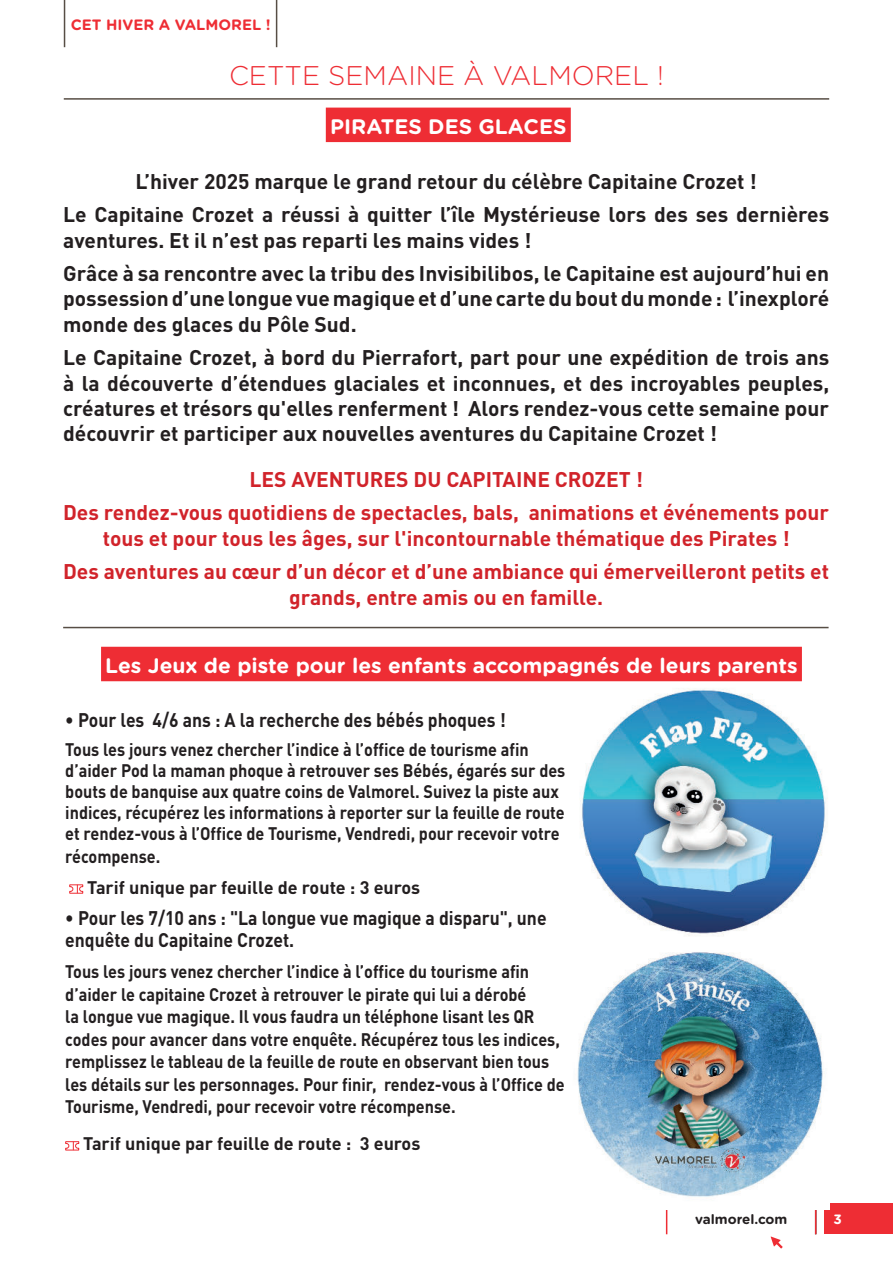
<style>
.page{position:relative;width:893px;height:1263px;background:#fff}
.page>*{position:absolute;margin:0;border:0;box-sizing:border-box;transform-origin:0 0}
.t1{font:300 27px "Gotham Rounded";color:#ee2d34}
.t2{font:700 21px/25.2px "DIN Pro";color:#231f20}
.t3{font:700 21px/33.8px "DIN Pro";color:#d1232a;text-align:center}
.t4{font:700 21px "Gotham Rounded";color:#fff}
.t5{font:700 19.5px/22.5px "DIN Pro";color:#231f20;scale:.9 1}
.t6{font:700 18px/22.5px "DIN Pro";color:#231f20;scale:.9 1}
.t7{font:700 18px "DIN Pro";color:#231f20}
.t8{font:700 15px "Gotham Rounded";color:#ee2d34}
.t9{font:700 13.5px "Gotham Rounded";color:#231f20}
.t10{font:700 13.5px "Gotham Rounded";color:#fff}
</style>
<div class="page">
<div style="left:825px;top:1203px;width:68px;height:31px;background:#ee2d34"></div>
<hr style="left:666px;top:1203px;width:1px;height:31px;background:#ee2d34">
<hr style="left:815px;top:1203px;width:1px;height:31px;background:#ee2d34">
<svg style="left:771px;top:1236px;width:12px;height:12px"></svg>
<hr style="left:64px;top:0;width:1px;height:47px;background:#574e45">
<hr style="left:276px;top:0;width:1px;height:47px;background:#574e45">
<hr style="left:64px;top:98px;width:765px;height:2px;background:#574e45">
<div style="left:326px;top:108px;width:245px;height:34px;background:#ee2d34"></div>
<img style="left:569px;top:681px;width:259px;height:255px">
<hr style="left:63px;top:627px;width:766px;height:1px;background:#574e45">
<svg style="left:69px;top:884px;width:14px;height:10px"></svg>
<svg style="left:65px;top:1141px;width:14px;height:9px"></svg>
<img style="left:577px;top:952px;width:252px;height:258px">
<div style="left:101px;top:647px;width:701px;height:34px;background:#ee2d34"></div>
<p class="t8" style="left:71px;top:16px;width:201px">CET HIVER A VALMOREL !</p>
<h1 class="t1" style="left:229px;top:61px;width:436px">CETTE SEMAINE À VALMOREL !</h1>
<p class="t4" style="left:330px;top:114px;width:238px">PIRATES DES GLACES</p>
<p class="t2" style="left:63px;top:164px;width:767px;line-height:33.8px;text-align:center">L’hiver 2025 marque le grand retour du célèbre Capitaine Crozet !<br>Le Capitaine Crozet a réussi à quitter l’île Mystérieuse lors des ses dernières</p>
<p class="t2" style="left:63px;top:223px;width:767px;line-height:33.8px">aventures. Et il n’est pas reparti les mains vides !<br>Grâce à sa rencontre avec la tribu des Invisibilibos, le Capitaine est aujourd’hui en</p>
<p class="t2" style="left:63px;top:286px;width:768px">possession d’une longue vue magique et d’une carte du bout du monde : l’inexploré monde des glaces du Pôle Sud.</p>
<p class="t2" style="left:63px;top:345px;width:768px;text-align:justify">Le Capitaine Crozet, à bord du Pierrafort, part pour une expédition de trois ans à la découverte d’étendues glaciales et inconnues, et des incroyables peuples, créatures et trésors qu'elles renferment ! Alors rendez-vous cette semaine pour découvrir et participer aux nouvelles aventures du Capitaine Crozet !</p>
<p class="t3" style="left:63px;top:462px;width:767px">LES AVENTURES DU CAPITAINE CROZET !<br>Des rendez-vous quotidiens de spectacles, bals, animations et événements pour</p>
<p class="t3" style="left:63px;top:521px;width:767px">tous et pour tous les âges, sur l'incontournable thématique des Pirates !<br>Des aventures au cœur d’un décor et d’une ambiance qui émerveilleront petits et</p>
<p class="t3" style="left:289px;top:580px;width:316px">grands, entre amis ou en famille.</p>
<p class="t4" style="left:105px;top:653px;width:694px">Les Jeux de piste pour les enfants accompagnés de leurs parents</p>
<p class="t5" style="left:65px;top:708px;width:491px">• Pour les 4/6 ans : A la recherche des bébés phoques !</p>
<p class="t6" style="left:65px;top:739px;width:557px;line-height:21.3px">Tous les jours venez chercher l’indice à l’office de tourisme afin d’aider Pod la maman phoque à retrouver ses Bébés, égarés sur des bouts de banquise aux quatre coins de Valmorel. Suivez la piste aux indices, récupérez les informations à reporter sur la feuille de route et rendez-vous à l’Office de Tourisme, Vendredi, pour recevoir votre récompense.</p>
<p class="t7" style="left:87px;top:876px;width:335px">Tarif unique par feuille de route : 3 euros</p>
<p class="t5" style="left:65px;top:906px;width:536px">• Pour les 7/10 ans : "La longue vue magique a disparu", une enquête du Capitaine Crozet.</p>
<p class="t6" style="left:65px;top:960px;width:556px">Tous les jours venez chercher l’indice à l’office du tourisme afin d’aider le capitaine Crozet à retrouver le pirate qui lui a dérobé<br>la longue vue magique. Il vous faudra un téléphone lisant les QR codes pour avancer dans votre enquête. Récupérez tous les indices, remplissez le tableau de la feuille de route en observant bien tous les détails sur les personnages. Pour finir, rendez-vous à l’Office de Tourisme, Vendredi, pour recevoir votre récompense.</p>
<p class="t7" style="left:83px;top:1133px;width:339px">Tarif unique par feuille de route : 3 euros</p>
<p class="t9" style="left:695px;top:1213px;width:94px">valmorel.com</p>
<p class="t10" style="left:833px;top:1212px;width:10px">3</p>
</div>
